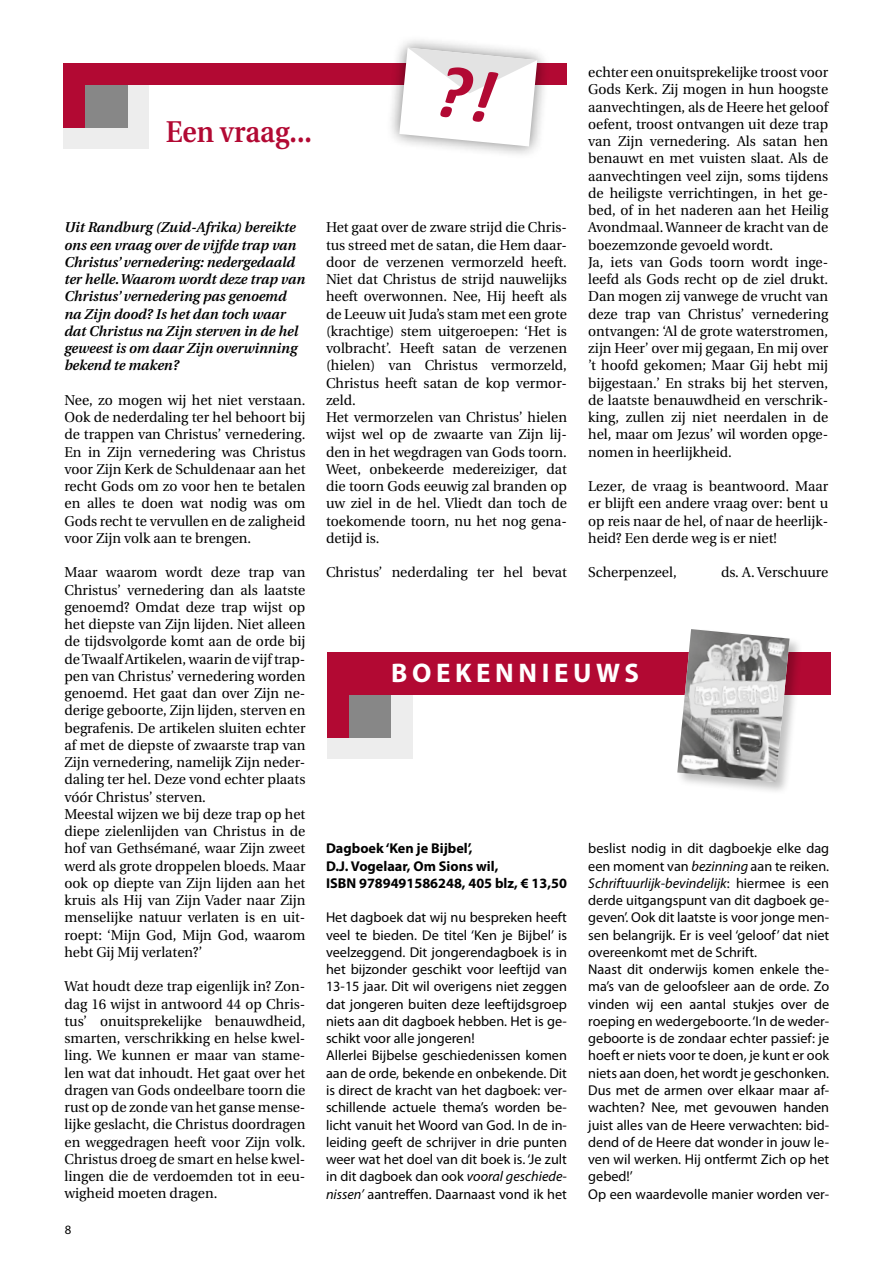
<style>
.page{position:relative;width:893px;height:1263px;background:#fff}
.page>*{position:absolute;margin:0;border:0;box-sizing:border-box;transform-origin:0 0}
.t1{font:600 30px "Utopia";color:#b20933;scale:.91 1}
.t2{font:700 27px "Myriad Pro";letter-spacing:.17em;color:#fff}
.t3{font:14.25px/17.2px "Utopia";color:#000;text-align:justify}
.t4{font:14.25px/17.2px "Myriad Pro";color:#000}
.t5{font:italic 600 14.25px/17.2px "Utopia";color:#000}
.t6{font:700 14.25px/17.2px "Myriad Pro";color:#000}
.t7{font:12.75px "Myriad Pro";color:#000}
.s1{font-style:italic}
</style>
<div class="page">
<div style="left:327px;top:652px;width:85px;height:107px;background:#ededed"></div>
<div style="left:327px;top:652px;width:64px;height:85px;background:#878787"></div>
<div style="left:327px;top:652px;width:21px;height:85px;background:#b20933"></div>
<div style="left:327px;top:652px;width:503px;height:43px;background:#b20933"></div>
<div style="left:676px;top:627px;width:127px;height:169px;background:#000;opacity:.25"></div>
<img style="left:677px;top:629px;width:112px;height:153px">
<div style="left:64px;top:73px;width:85px;height:76px;background:#ededed"></div>
<div style="left:64px;top:67px;width:64px;height:61px;background:#878787"></div>
<div style="left:64px;top:66px;width:21px;height:62px;background:#b20933"></div>
<div style="left:64px;top:64px;width:503px;height:21px;background:#b20933"></div>
<div style="left:386px;top:34px;width:165px;height:126px;background:#000;opacity:.5"></div>
<svg style="left:399px;top:48px;width:138px;height:98px"></svg>
<h1 class="t1" style="left:166px;top:115px;width:162px">Een vraag...</h1>
<p class="t5" style="left:64px;top:219px;width:242px">Uit Randburg (Zuid-Afrika) bereikte ons een vraag over de vijfde trap van Christus’ vernedering: nedergedaald ter helle. Waarom wordt deze trap van Christus’ vernedering pas genoemd na Zijn dood? Is het dan toch waar dat Christus na Zijn sterven in de hel geweest is om daar Zijn overwinning bekend te maken?</p>
<p class="t3" style="left:64px;top:392px;width:242px">Nee, zo mogen wij het niet verstaan.<br>Ook de nederdaling ter hel behoort bij de trappen van Christus’ vernedering.<br>En in Zijn vernedering was Christus voor Zijn Kerk de Schuldenaar aan het recht Gods om zo voor hen te betalen en alles te doen wat nodig was om Gods recht te vervullen en de zaligheid voor Zijn volk aan te brengen.</p>
<p class="t3" style="left:64px;top:564px;width:242px;text-align:left">Maar waarom wordt deze trap van Christus’ vernedering dan als laatste genoemd? Omdat deze trap wijst op het diepste van Zijn lijden. Niet alleen de tijdsvolgorde komt aan de orde bij de Twaalf Artikelen, waarin de vijf trap&shy;pen van Christus’ vernedering worden genoemd. Het gaat dan over Zijn ne&shy;derige geboorte, Zijn lijden, sterven en begrafenis. De artikelen sluiten echter af met de diepste of zwaarste trap van Zijn vernedering, namelijk Zijn neder&shy;daling ter hel. Deze vond echter plaats vóór Christus’ sterven.<br>Meestal wijzen we bij deze trap op het diepe zielenlijden van Christus in de hof van Gethsémané, waar Zijn zweet werd als grote droppelen bloeds. Maar ook op diepte van Zijn lijden aan het kruis als Hij van Zijn Vader naar Zijn menselijke natuur verlaten is en uit&shy;roept: ‘Mijn God, Mijn God, waarom hebt Gij Mij verlaten?’</p>
<p class="t3" style="left:64px;top:978px;width:242px">Wat houdt deze trap eigenlijk in? Zon&shy;dag 16 wijst in antwoord 44 op Chris&shy;tus’ onuitsprekelijke benauwdheid, smarten, verschrikking en helse kwel&shy;ling. We kunnen er maar van stame&shy;len wat dat inhoudt. Het gaat over het dragen van Gods ondeelbare toorn die rust op de zonde van het ganse mense&shy;lijke geslacht, die Christus doordragen en weggedragen heeft voor Zijn volk.<br>Christus droeg de smart en helse kwel&shy;lingen die de verdoemden tot in eeu&shy;wigheid moeten dragen.</p>
<p class="t7" style="left:65px;top:1222px;width:8px">8</p>
<p class="t3" style="left:326px;top:219px;width:242px;text-align:left">Het gaat over de zware strijd die Chris&shy;tus streed met de satan, die Hem daar&shy;door de verzenen vermorzeld heeft.<br>Niet dat Christus de strijd nauwelijks heeft overwonnen. Nee, Hij heeft als de Leeuw uit Juda’s stam met een grote (krachtige) stem uitgeroepen: ‘Het is volbracht’. Heeft satan de verzenen (hielen) van Christus vermorzeld, Christus heeft satan de kop vermor&shy;zeld.<br>Het vermorzelen van Christus’ hielen wijst wel op de zwaarte van Zijn lij&shy;den in het wegdragen van Gods toorn.<br>Weet, onbekeerde medereiziger, dat die toorn Gods eeuwig zal branden op uw ziel in de hel. Vliedt dan toch de toekomende toorn, nu het nog gena&shy;detijd is.</p>
<p class="t3" style="left:326px;top:564px;width:242px">Christus’ nederdaling ter hel bevat</p>
<p class="t3" style="left:588px;top:64px;width:242px;text-align:left">echter een onuitsprekelijke troost voor Gods Kerk. Zij mogen in hun hoogste aanvechtingen, als de Heere het geloof oefent, troost ontvangen uit deze trap van Zijn vernedering. Als satan hen benauwt en met vuisten slaat. Als de aanvechtingen veel zijn, soms tijdens de heiligste verrichtingen, in het ge&shy;bed, of in het naderen aan het Heilig Avondmaal. Wanneer de kracht van de boezemzonde gevoeld wordt.<br>Ja, iets van Gods toorn wordt inge&shy;leefd als Gods recht op de ziel drukt.<br>Dan mogen zij vanwege de vrucht van deze trap van Christus’ vernedering ontvangen: ‘Al de grote waterstromen, zijn Heer’ over mij gegaan, En mij over ’t hoofd gekomen; Maar Gij hebt mij bijgestaan.’ En straks bij het sterven, de laatste benauwdheid en verschrik&shy;king, zullen zij niet neerdalen in de hel, maar om Jezus’ wil worden opge&shy;nomen in heerlijkheid.</p>
<p class="t3" style="left:588px;top:478px;width:242px">Lezer, de vraag is beantwoord. Maar er blijft een andere vraag over: bent u op reis naar de hel, of naar de heerlijk&shy;heid? Een derde weg is er niet!</p>
<p class="t3" style="left:588px;top:564px;width:90px">Scherpenzeel,</p>
<p class="t3" style="left:721px;top:564px;width:109px">ds. A. Verschuure</p>
<h2 class="t2" style="left:391px;top:655px;width:249px">BOEKENNIEUWS</h2>
<p class="t6" style="left:326px;top:839px;width:242px">Dagboek ‘Ken je Bijbel’,<br>D.J. Vogelaar, Om Sions wil,<br>ISBN 9789491586248, 405 blz, € 13,50</p>
<p class="t4" style="left:326px;top:909px;width:242px">Het dagboek dat wij nu bespreken heeft veel te bieden. De titel ‘Ken je Bijbel’ is veelzeggend. Dit jongerendagboek is in het bijzonder geschikt voor leeftijd van 13-15 jaar. Dit wil overigens niet zeggen dat jongeren buiten deze leeftijdsgroep niets aan dit dagboek hebben. Het is ge&shy;schikt voor alle jongeren!<br>Allerlei Bijbelse geschiedenissen komen aan de orde, bekende en onbekende. Dit is direct de kracht van het dagboek: ver&shy;schillende actuele thema’s worden be&shy;licht vanuit het Woord van God. In de in&shy;leiding geeft de schrijver in drie punten weer wat het doel van dit boek is. ‘Je zult in dit dagboek dan ook <span class="s1">vooral geschiede&shy;nissen’</span> aantreffen. Daarnaast vond ik het</p>
<p class="t4" style="left:588px;top:840px;width:242px">beslist nodig in dit dagboekje elke dag een moment van <span class="s1">bezinning</span> aan te reiken.<br><span class="s1">Schriftuurlijk-bevindelijk</span>: hiermee is een derde uitgangspunt van dit dagboek ge&shy;geven’. Ook dit laatste is voor jonge men&shy;sen belangrijk. Er is veel ‘geloof’ dat niet overeenkomt met de Schrift.<br>Naast dit onderwijs komen enkele the&shy;ma’s van de geloofsleer aan de orde. Zo vinden wij een aantal stukjes over de roeping en wedergeboorte. ‘In de weder&shy;geboorte is de zondaar echter passief: je hoeft er niets voor te doen, je kunt er ook niets aan doen, het wordt je geschonken.<br>Dus met de armen over elkaar maar af&shy;wachten? Nee, met gevouwen handen juist alles van de Heere verwachten: bid&shy;dend of de Heere dat wonder in jouw le&shy;ven wil werken. Hij ontfermt Zich op het gebed!’<br>Op een waardevolle manier worden ver-</p>
</div>
